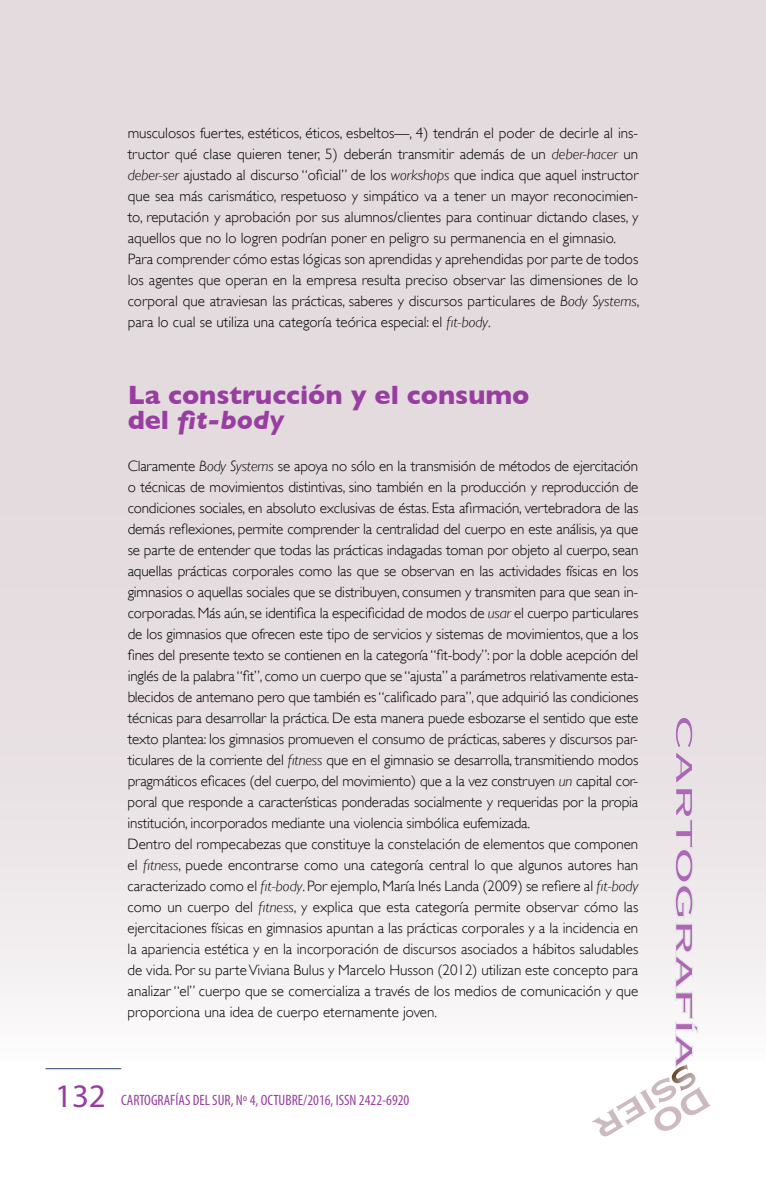
<style>
.page{position:relative;width:766px;height:1191px;background:#fff}
.page>*{position:absolute;margin:0;border:0;box-sizing:border-box;transform-origin:0 0}
.t1{font:700 27px/25.5px "Gill Sans";color:#983ea1}
.t2{font:300 15px/21px "Gill Sans";color:#000}
.t3{font:condensed 15px "Myriad Pro";color:#983ea1}
.s1{font-style:italic}
.s2{font-stretch:normal;font-size:33px}
.s3{font-style:inherit}
</style>
<div class="page">
<div style="left:0;top:0;width:765px;height:1064px;background:linear-gradient(to bottom,#dfd4d8,#f1edee)"></div>
<hr style="left:45px;top:1068px;width:76px;height:1px;background:#28436f">
<svg style="left:591px;top:716px;width:125px;height:420px"></svg>
<p class="t2" style="left:128px;top:122px;width:513px">musculosos fuertes, estéticos, éticos, esbeltos—, 4) tendrán el poder de decirle al ins&shy;tructor qué clase quieren tener, 5) deberán transmitir además de un <span class="s1">deber-hacer</span> un <span class="s1">deber-ser</span> ajustado al discurso “oficial” de los <span class="s1">workshops</span> que indica que aquel instructor que sea más carismático, respetuoso y simpático va a tener un mayor reconocimien&shy;to, reputación y aprobación por sus alumnos/clientes para continuar dictando clases, y aquellos que no lo logren podrían poner en peligro su permanencia en el gimnasio.<br>Para comprender cómo estas lógicas son aprendidas y aprehendidas por parte de todos los agentes que operan en la empresa resulta preciso observar las dimensiones de lo corporal que atraviesan las prácticas, saberes y discursos particulares de <span class="s1">Body Systems</span>, para lo cual se utiliza una categoría teórica especial: el <span class="s1">fit-body</span>.</p>
<h1 class="t1" style="left:128px;top:381px;width:403px">La construcción y el consumo del <span class="s1">fit-body</span></h1>
<p class="t2" style="left:128px;top:455px;width:512px">Claramente <span class="s1">Body Systems</span> se apoya no sólo en la transmisión de métodos de ejercitación o técnicas de movimientos distintivas, sino también en la producción y reproducción de condiciones sociales, en absoluto exclusivas de éstas. Esta afirmación, vertebradora de las demás reflexiones, permite comprender la centralidad del cuerpo en este análisis, ya que se parte de entender que todas las prácticas indagadas toman por objeto al cuerpo, sean aquellas prácticas corporales como las que se observan en las actividades físicas en los gimnasios o aquellas sociales que se distribuyen, consumen y transmiten para que sean in&shy;corporadas. Más aún, se identifica la especificidad de modos de <span class="s1">usar</span> el cuerpo particulares de los gimnasios que ofrecen este tipo de servicios y sistemas de movimientos, que a los fines del presente texto se contienen en la categoría “fit-body”: por la doble acepción del inglés de la palabra “fit”, como un cuerpo que se “ajusta” a parámetros relativamente esta&shy;blecidos de antemano pero que también es “calificado para”, que adquirió las condiciones técnicas para desarrollar la práctica. De esta manera puede esbozarse el sentido que este texto plantea: los gimnasios promueven el consumo de prácticas, saberes y discursos par&shy;ticulares de la corriente del <span class="s1">fitness</span> que en el gimnasio se desarrolla, transmitiendo modos pragmáticos eficaces (del cuerpo, del movimiento) que a la vez construyen <span class="s1">un</span> capital cor&shy;poral que responde a características ponderadas socialmente y requeridas por la propia institución, incorporados mediante una violencia simbólica eufemizada.<br>Dentro del rompecabezas que constituye la constelación de elementos que componen el <span class="s1">fitness</span>, puede encontrarse como una categoría central lo que algunos autores han caracterizado como el <span class="s1">fit-body</span>. Por ejemplo, María Inés Landa (2009) se refiere al <span class="s1">fit-body </span>como un cuerpo del <span class="s1">fitness</span>, y explica que esta categoría permite observar cómo las ejercitaciones físicas en gimnasios apuntan a las prácticas corporales y a la incidencia en la apariencia estética y en la incorporación de discursos asociados a hábitos saludables de vida. Por su parte Viviana Bulus y Marcelo Husson (2012) utilizan este concepto para analizar “el” cuerpo que se comercializa a través de los medios de comunicación y que proporciona una idea de cuerpo eternamente joven.</p>
<p class="t3" style="left:55px;top:1091px;width:356px"><span class="s2">132</span> CARTOGRAFÍAS DEL SUR, Nº 4, <span class="s3">OCTUBRE</span>/2016, ISSN 2422-6920</p>
</div>
